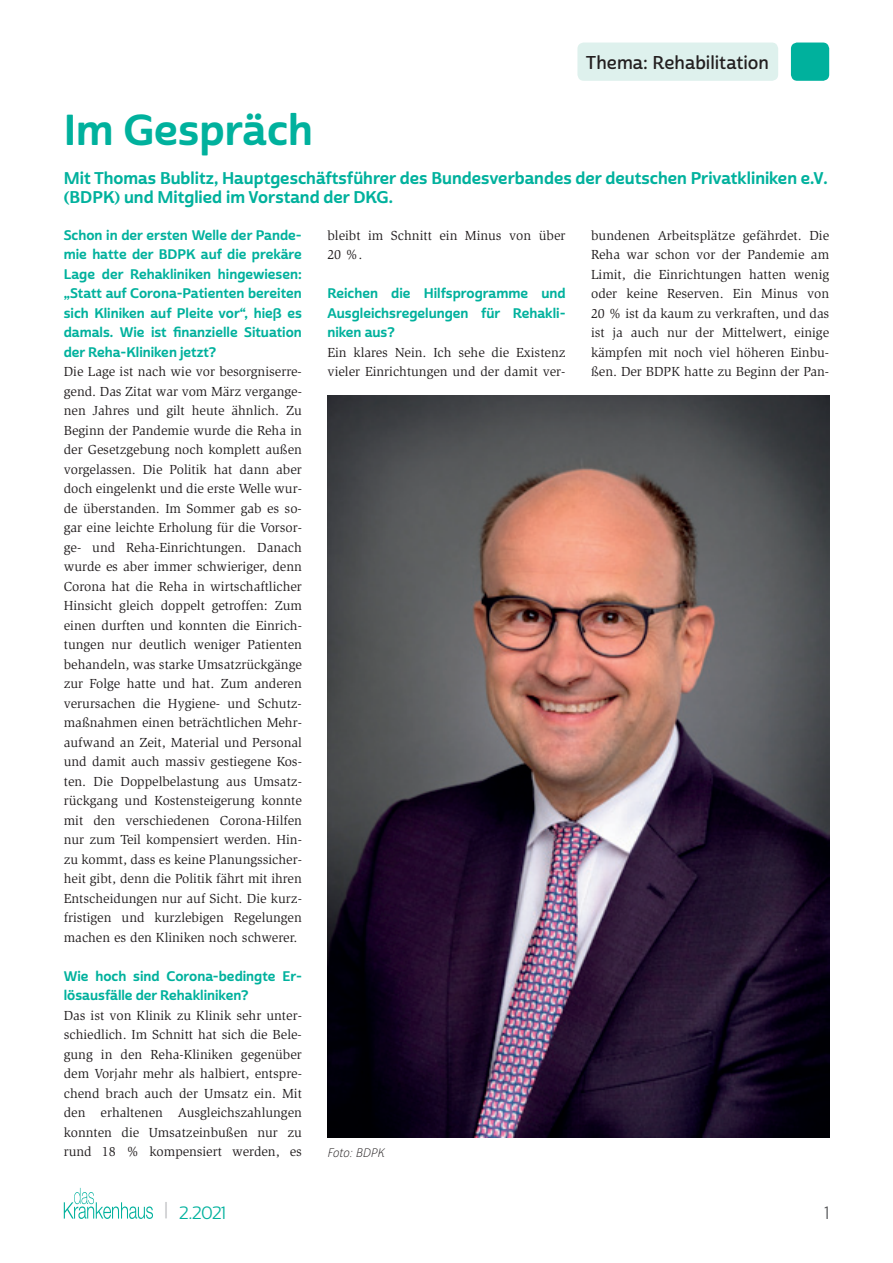
<style>
.page{position:relative;width:893px;height:1263px;background:#fff}
.page>*{position:absolute;margin:0;border:0;box-sizing:border-box;transform-origin:0 0}
.t1{font:42px "Cabrito Sans Nor Bol";color:#00b19d}
.t2{font:18px "Cabrito Sans Nor Dem";color:#231f20}
.t3{font:17.25px "Cabrito Sans Nor Reg";color:#00b19d}
.t4{font:17.25px "Cabrito Sans Nor Reg";color:#57585a}
.t5{font:16.5px/19.5px "Cabrito Sans Nor Bol";color:#00b19d}
.t6{font:13.5px/19.5px "Slimbach Std";color:#231f20;text-align:justify}
.t7{font:13.5px/19.5px "Cabrito Sans Nor Bol";color:#00b19d;text-align:justify}
.t8{font:12px "Cabrito Sans Nor Lig It";color:#231f20}
.s1{font-size:18.9px;color:#bcbdc0}
</style>
<div class="page">
<svg style="left:64px;top:1188px;width:89px;height:31px"></svg>
<div style="left:791px;top:43px;width:38px;height:38px;background:#00b19d;border-radius:6px"></div>
<div style="left:577px;top:43px;width:201px;height:38px;background:#def1ed;border-radius:6px"></div>
<img style="left:327px;top:396px;width:502px;height:741px">
<h2 class="t2" style="left:586px;top:51px;width:184px">Thema: Rehabilitation</h2>
<h1 class="t1" style="left:64px;top:104px;width:251px">Im Gespräch</h1>
<p class="t5" style="left:64px;top:169px;width:765px">Mit Thomas Bublitz, Hauptgeschäftsführer des Bundesverbandes der deutschen Privatkliniken e.V. (BDPK) und Mitglied im Vorstand der DKG.</p>
<p class="t7" style="left:64px;top:226px;width:240px">Schon in der ersten Welle der Pande&shy;mie hatte der BDPK auf die prekäre Lage der Rehakliniken hingewiesen: „Statt auf Corona-Patienten bereiten sich Kliniken auf Pleite vor“, hieß es damals. Wie ist finanzielle Situation der Reha-Kliniken jetzt?</p>
<p class="t6" style="left:64px;top:362px;width:240px">Die Lage ist nach wie vor besorgniserre&shy;gend. Das Zitat war vom März vergange&shy;nen Jahres und gilt heute ähnlich. Zu Beginn der Pandemie wurde die Reha in der Gesetzgebung noch komplett außen vorgelassen. Die Politik hat dann aber doch eingelenkt und die erste Welle wur&shy;de überstanden. Im Sommer gab es so&shy;gar eine leichte Erholung für die Vorsor&shy;ge- und Reha-Einrichtungen. Danach wurde es aber immer schwieriger, denn Corona hat die Reha in wirtschaftlicher Hinsicht gleich doppelt getroffen: Zum einen durften und konnten die Einrich&shy;tungen nur deutlich weniger Patienten behandeln, was starke Umsatzrückgänge zur Folge hatte und hat. Zum anderen verursachen die Hygiene- und Schutz&shy;maßnahmen einen beträchtlichen Mehr&shy;aufwand an Zeit, Material und Personal und damit auch massiv gestiegene Kos&shy;ten. Die Doppelbelastung aus Umsatz&shy;rückgang und Kostensteigerung konnte mit den verschiedenen Corona-Hilfen nur zum Teil kompensiert werden. Hin&shy;zu kommt, dass es keine Planungssicher&shy;heit gibt, denn die Politik fährt mit ihren Entscheidungen nur auf Sicht. Die kurz&shy;fristigen und kurzlebigen Regelungen machen es den Kliniken noch schwerer.</p>
<p class="t7" style="left:64px;top:966px;width:238px">Wie hoch sind Corona-bedingte Er&shy;lösausfälle der Rehakliniken?</p>
<p class="t6" style="left:64px;top:1005px;width:240px">Das ist von Klinik zu Klinik sehr unter&shy;schiedlich. Im Schnitt hat sich die Bele&shy;gung in den Reha-Kliniken gegenüber dem Vorjahr mehr als halbiert, entspre&shy;chend brach auch der Umsatz ein. Mit den erhaltenen Ausgleichszahlungen konnten die Umsatzeinbußen nur zu rund 18 % kompensiert werden, es</p>
<p class="t6" style="left:591px;top:225px;width:240px">bundenen Arbeitsplätze gefährdet. Die Reha war schon vor der Pandemie am Limit, die Einrichtungen hatten wenig oder keine Reserven. Ein Minus von 20 % ist da kaum zu verkraften, und das ist ja auch nur der Mittelwert, einige kämpfen mit noch viel höheren Einbu&shy;ßen. Der BDPK hatte zu Beginn der Pan-</p>
<p class="t6" style="left:327px;top:225px;width:240px">bleibt im Schnitt ein Minus von über<br>20 %.</p>
<p class="t7" style="left:327px;top:284px;width:240px">Reichen die Hilfsprogramme und Ausgleichsregelungen für Rehakli&shy;niken aus?</p>
<p class="t6" style="left:327px;top:342px;width:240px">Ein klares Nein. Ich sehe die Existenz vieler Einrichtungen und der damit ver-</p>
<p class="t8" style="left:327px;top:1145px;width:59px">Foto: BDPK</p>
<p class="t3" style="left:164px;top:1202px;width:63px"><span class="s1">|</span> 2.2021</p>
<p class="t4" style="left:825px;top:1202px;width:6px">1</p>
</div>
